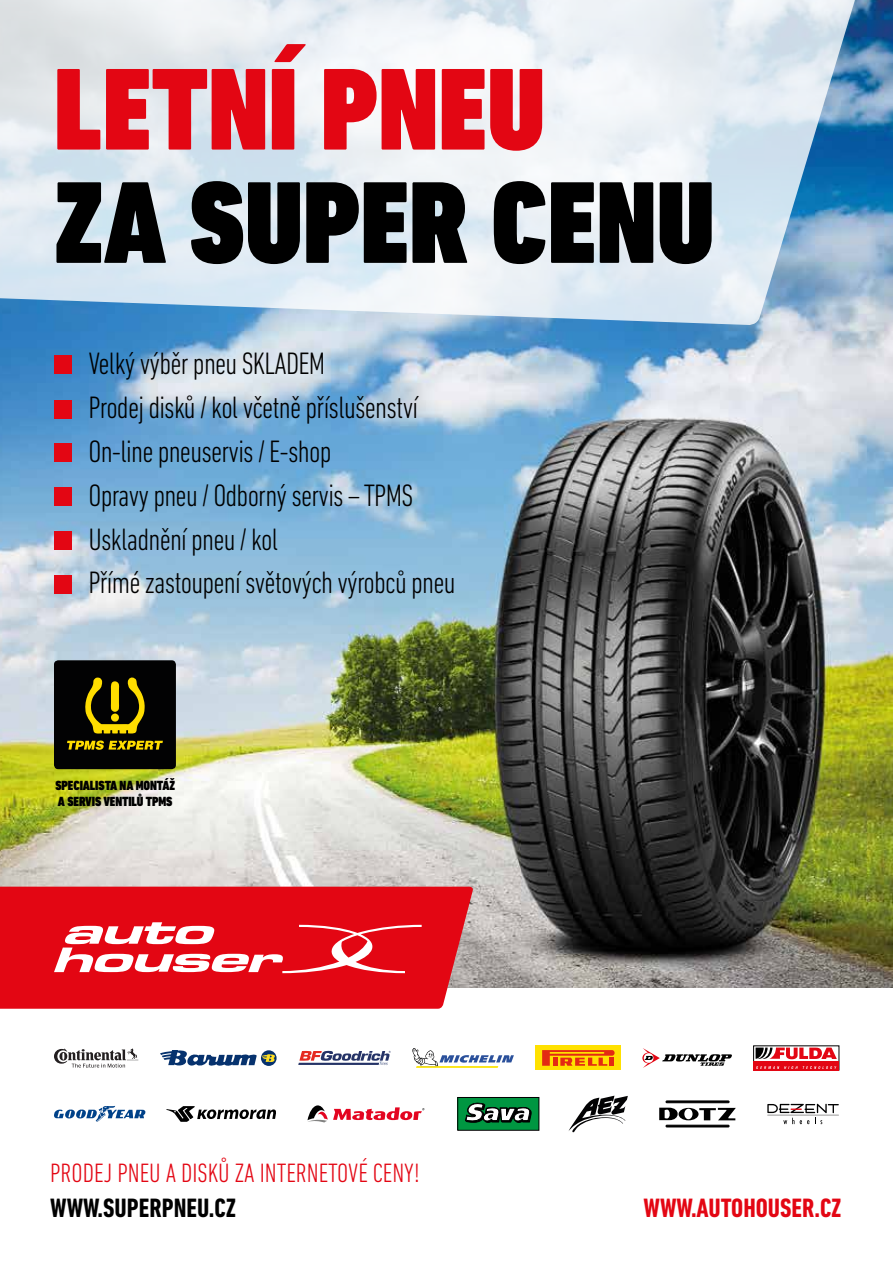
<style>
.page{position:relative;width:893px;height:1263px;background:#fff}
.page>*{position:absolute;margin:0;border:0;box-sizing:border-box;transform-origin:0 0}
.t1{font:900 condensed 118.5px "DIN Next LT Pro";color:#000}
.t2{font:900 condensed 118.5px "DIN Next LT Pro";color:#e30613}
.t3{font:300 condensed 31.5px/43.8px "DIN Next LT Pro";letter-spacing:-.025em;color:#000}
.t4{font:300 condensed 27px "DIN Next LT Pro";color:#e30613}
.t5{font:700 condensed 27px "DIN Next LT Pro";color:#e30613}
.t6{font:700 condensed 27px "DIN Next LT Pro";color:#000}
.t7{font:900 condensed 13.5px/16.2px "DIN Next LT Pro";letter-spacing:-.01em;color:#000}
</style>
<div class="page">
<img style="left:0;top:0;width:893px;height:988px">
<svg style="left:0;top:0;width:875px;height:325px"></svg>
<div style="left:54px;top:355px;width:17px;height:18px;background:#e30613"></div>
<div style="left:54px;top:400px;width:17px;height:18px;background:#e30613"></div>
<div style="left:54px;top:444px;width:17px;height:18px;background:#e30613"></div>
<div style="left:54px;top:488px;width:17px;height:18px;background:#e30613"></div>
<div style="left:54px;top:531px;width:17px;height:18px;background:#e30613"></div>
<div style="left:54px;top:575px;width:17px;height:18px;background:#e30613"></div>
<div style="left:0;top:887px;width:474px;height:122px;background:#e30613"></div>
<svg style="left:54px;top:922px;width:368px;height:51px"></svg>
<div style="left:54px;top:660px;width:122px;height:109px;background:#020203;border-radius:4px"></div>
<svg style="left:85px;top:677px;width:60px;height:56px"></svg>
<svg style="left:67px;top:740px;width:96px;height:10px"></svg>
<svg style="left:568px;top:1096px;width:60px;height:36px"></svg>
<svg style="left:298px;top:1051px;width:93px;height:14px"></svg>
<svg style="left:54px;top:1048px;width:84px;height:19px"></svg>
<svg style="left:412px;top:1048px;width:102px;height:20px"></svg>
<svg style="left:307px;top:1105px;width:117px;height:17px"></svg>
<svg style="left:166px;top:1106px;width:110px;height:16px"></svg>
<div style="left:754px;top:1061px;width:85px;height:9px;background:#e30613"></div>
<svg style="left:756px;top:1047px;width:81px;height:13px"></svg>
<svg style="left:756px;top:1066px;width:80px;height:3px"></svg>
<svg style="left:642px;top:1048px;width:90px;height:20px"></svg>
<svg style="left:659px;top:1107px;width:77px;height:13px"></svg>
<div style="left:666px;top:1101px;width:63px;height:2px;border:1px solid #000"></div>
<div style="left:666px;top:1125px;width:63px;height:2px;border:1px solid #000"></div>
<svg style="left:767px;top:1103px;width:72px;height:21px"></svg>
<svg style="left:160px;top:1050px;width:117px;height:16px"></svg>
<div style="left:536px;top:1046px;width:85px;height:24px;background:#ffe100"></div>
<svg style="left:542px;top:1050px;width:73px;height:16px"></svg>
<svg style="left:54px;top:1106px;width:92px;height:16px"></svg>
<div style="left:458px;top:1097px;width:81px;height:33px;background:#009641"></div>
<div style="left:458px;top:1097px;width:81px;height:33px;border:1px solid #000"></div>
<svg style="left:465px;top:1103px;width:66px;height:19px"></svg>
<h1 class="t2" style="left:54px;top:41px;width:493px">LETNÍ PNEU</h1>
<h1 class="t1" style="left:54px;top:154px;width:662px">ZA SUPER CENU</h1>
<p class="t3" style="left:88px;top:342px;width:369px">Velký výběr pneu SKLADEM<br>Prodej disků / kol včetně příslušenství<br>On-line pneuservis / E-shop<br>Opravy pneu / Odborný servis – TPMS<br>Uskladnění pneu / kol<br>Přímé zastoupení světových výrobců pneu</p>
<p class="t7" style="left:55px;top:777px;width:121px">SPECIALISTA NA MONTÁŽ<br>A SERVIS VENTILŮ TPMS</p>
<p class="t4" style="left:50px;top:1157px;width:371px">PRODEJ PNEU A DISKŮ ZA INTERNETOVÉ CENY!</p>
<p class="t6" style="left:50px;top:1192px;width:187px">WWW.SUPERPNEU.CZ</p>
<p class="t5" style="left:644px;top:1192px;width:199px">WWW.AUTOHOUSER.CZ</p>
</div>
